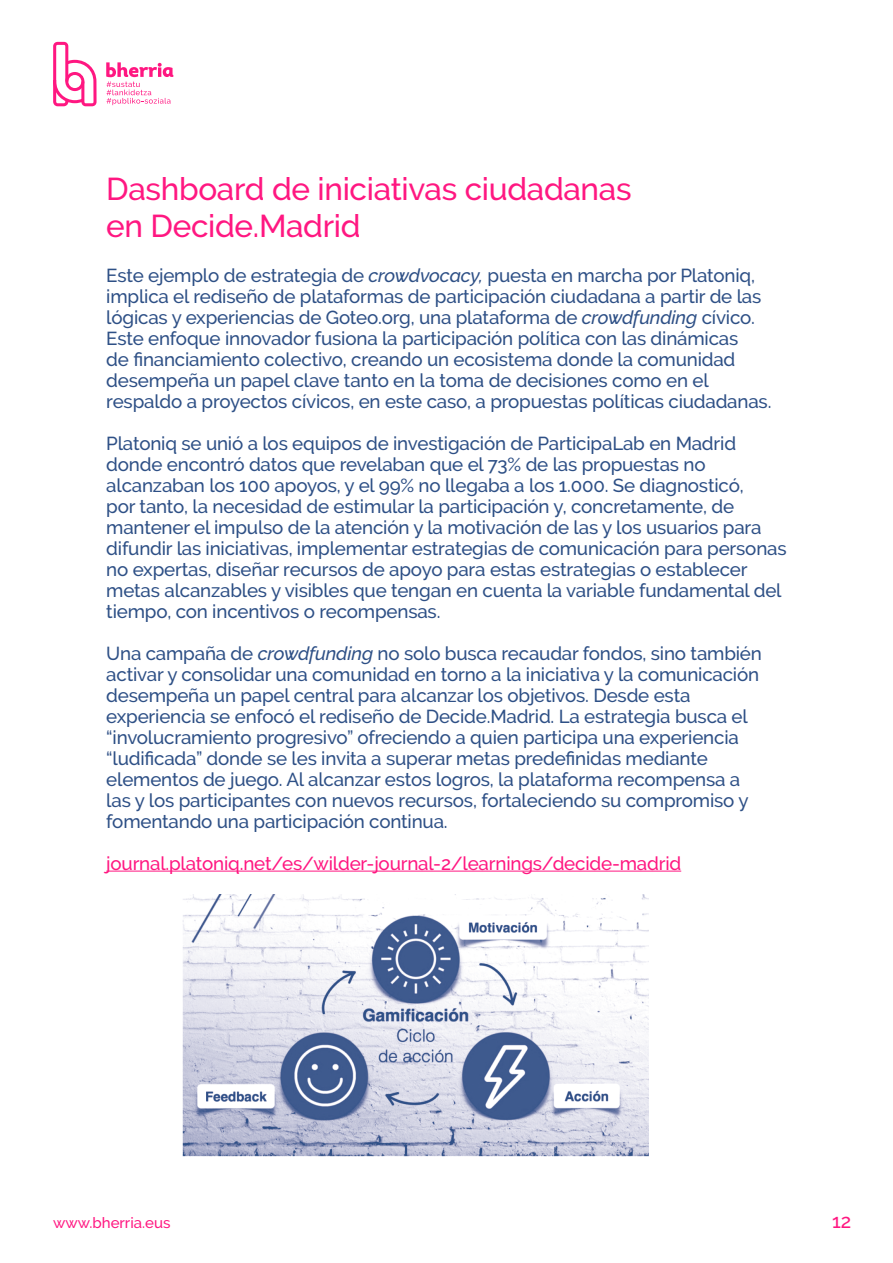
<style>
.page{position:relative;width:893px;height:1263px;background:#fff}
.page>*{position:absolute;margin:0;border:0;box-sizing:border-box;transform-origin:0 0}
.t1{font:500 31.5px/37.5px "Raleway";letter-spacing:-.01em;color:#ff1781}
.t2{font:500 19.5px "Raleway";color:#ff1781}
.t3{font:500 18.75px/21px "Raleway";letter-spacing:-.01em;color:#2e5086}
.t4{font:500 18.75px "Raleway";letter-spacing:-.01em;color:#ff1781}
.t5{font:500 15px "Raleway";color:#ff1781}
.s1{font-style:italic}
</style>
<div class="page">
<svg style="left:106px;top:62px;width:67px;height:43px"></svg>
<svg style="left:53px;top:42px;width:44px;height:64px"></svg>
<hr style="left:106px;top:871px;width:575px;height:1px;background:#ff1781">
<img style="left:183px;top:894px;width:465px;height:263px">
<p class="t1" style="left:106px;top:170px;width:527px">Dashboard de iniciativas ciudadanas en Decide.Madrid</p>
<p class="t3" style="left:106px;top:264px;width:667px">Este ejemplo de estrategia de <span class="s1">crowdvocacy,</span> puesta en marcha por Platoniq, implica el rediseño de plataformas de participación ciudadana a partir de las lógicas y experiencias de Goteo.org, una plataforma de <span class="s1">crowdfunding</span> cívico.<br>Este enfoque innovador fusiona la participación política con las dinámicas<br>de financiamiento colectivo, creando un ecosistema donde la comunidad desempeña un papel clave tanto en la toma de decisiones como en el respaldo a proyectos cívicos, en este caso, a propuestas políticas ciudadanas.</p>
<p class="t3" style="left:106px;top:432px;width:682px">Platoniq se unió a los equipos de investigación de ParticipaLab en Madrid donde encontró datos que revelaban que el 73% de las propuestas no alcanzaban los 100 apoyos, y el 99% no llegaba a los 1.000. Se diagnosticó,<br>por tanto, la necesidad de estimular la participación y, concretamente, de mantener el impulso de la atención y la motivación de las y los usuarios para difundir las iniciativas, implementar estrategias de comunicación para personas no expertas, diseñar recursos de apoyo para estas estrategias o establecer metas alcanzables y visibles que tengan en cuenta la variable fundamental del tiempo, con incentivos o recompensas.</p>
<p class="t3" style="left:106px;top:642px;width:657px">Una campaña de <span class="s1">crowdfunding</span> no solo busca recaudar fondos, sino también activar y consolidar una comunidad en torno a la iniciativa y la comunicación desempeña un papel central para alcanzar los objetivos. Desde esta experiencia se enfocó el rediseño de Decide.Madrid. La estrategia busca el “involucramiento progresivo” ofreciendo a quien participa una experiencia “ludificada” donde se les invita a superar metas predefinidas mediante elementos de juego. Al alcanzar estos logros, la plataforma recompensa a las y los participantes con nuevos recursos, fortaleciendo su compromiso y fomentando una participación continua.</p>
<p class="t4" style="left:106px;top:852px;width:576px">journal.platoniq.net/es/wilder-journal-2/learnings/decide-madrid</p>
<p class="t5" style="left:53px;top:1214px;width:119px">www.bherria.eus</p>
<p class="t2" style="left:832px;top:1210px;width:21px">12</p>
</div>
